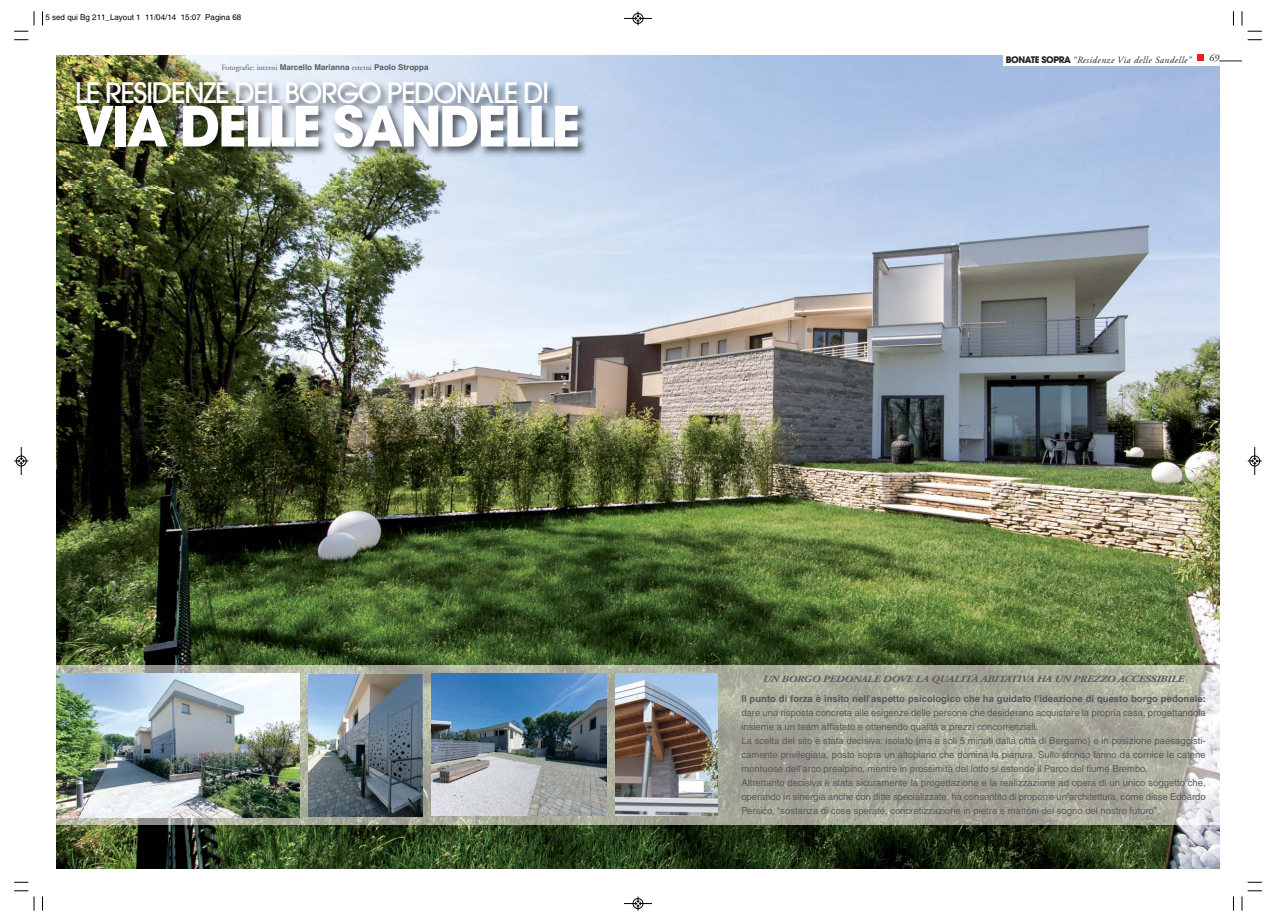
<style>
.page{position:relative;width:1276px;height:922px;background:#fff}
.page>*{position:absolute;margin:0;border:0;box-sizing:border-box;transform-origin:0 0}
.t1{font:700 55px "Avant Garde";letter-spacing:-.05em;color:#fff}
.t2{font:500 28px "Avant Garde";letter-spacing:-.05em;color:#fff}
.t3{font:italic 10px "Adobe Garamond";color:#231f20}
.t4{font:9.5px/14px "Helvetica";color:#58595b}
.t5{font:700 9.5px "Helvetica";color:#58595b}
.t6{font:italic 700 9.5px "Adobe Garamond";letter-spacing:-.025em;color:#58595b;scale:1.2 1}
.t7{font:italic 9.5px "Adobe Garamond";letter-spacing:.05em;color:#231f20}
.t8{font:700 8px "Helvetica";color:#58595b}
.t9{font:8px "Helvetica";color:#000}
.s1{font-family:"Adobe Garamond";font-weight:400}
.s2{font-family:"Avant Garde";font-weight:700;font-style:normal;font-size:9px}
</style>
<div class="page">
<img style="left:57px;top:56px;width:1162px;height:811px">
<img style="left:57px;top:665px;width:1162px;height:159px">
<img style="left:56px;top:61px;width:562px;height:127px">
<div style="left:1003px;top:54px;width:239px;height:11px;background:#fff"></div>
<img style="left:57px;top:673px;width:243px;height:144px">
<img style="left:308px;top:674px;width:114px;height:142px">
<img style="left:431px;top:673px;width:175px;height:142px">
<img style="left:615px;top:673px;width:102px;height:142px">
<svg style="left:1219px;top:61px;width:23px;height:1px"></svg>
<div style="left:1197px;top:54px;width:6px;height:7px;background:#ed1c24"></div>
<svg style="left:42px;top:11px;width:1px;height:15px"></svg>
<svg style="left:14px;top:39px;width:14px;height:2px"></svg>
<svg style="left:1233px;top:11px;width:1px;height:15px"></svg>
<svg style="left:1247px;top:39px;width:14px;height:2px"></svg>
<svg style="left:42px;top:896px;width:1px;height:14px"></svg>
<svg style="left:14px;top:881px;width:14px;height:1px"></svg>
<svg style="left:1233px;top:896px;width:1px;height:14px"></svg>
<svg style="left:1247px;top:881px;width:14px;height:1px"></svg>
<svg style="left:34px;top:11px;width:1px;height:15px"></svg>
<svg style="left:14px;top:31px;width:14px;height:1px"></svg>
<svg style="left:1241px;top:11px;width:20px;height:21px"></svg>
<svg style="left:34px;top:896px;width:1px;height:14px"></svg>
<svg style="left:14px;top:890px;width:14px;height:1px"></svg>
<svg style="left:1241px;top:890px;width:20px;height:20px"></svg>
<svg style="left:624px;top:11px;width:28px;height:14px"></svg>
<svg style="left:624px;top:896px;width:28px;height:14px"></svg>
<svg style="left:14px;top:447px;width:14px;height:28px"></svg>
<svg style="left:1247px;top:447px;width:14px;height:28px"></svg>
<p class="t9" style="left:46px;top:15px;width:197px">5 sed qui Bg 211_Layout 1 11/04/14 15:07 Pagina 68</p>
<p class="t8" style="left:221px;top:64px;width:208px"><span class="s1">Fotografie: interni</span> Marcello Marianna <span class="s1">esterni</span> Paolo Stroppa</p>
<h2 class="t2" style="left:75px;top:82px;width:476px">LE RESIDENZE DEL BORGO PEDONALE DI</h2>
<h1 class="t1" style="left:75px;top:106px;width:507px">VIA DELLE SANDELLE</h1>
<p class="t7" style="left:1006px;top:56px;width:187px"><span class="s2">BONATE SOPRA</span> “Residenze Via delle Sandelle”</p>
<p class="t3" style="left:1209px;top:54px;width:11px">69</p>
<p class="t6" style="left:763px;top:675px;width:353px">UN BORGO PEDONALE DOVE LA QUALITÀ ABITATIVA HA UN PREZZO ACCESSIBILE</p>
<p class="t5" style="left:741px;top:695px;width:466px">Il punto di forza è insito nellʼaspetto psicologico che ha guidato lʼideazione di questo borgo pedonale:</p>
<p class="t4" style="left:741px;top:706px;width:466px">dare una risposta concreta alle esigenze delle persone che desiderano acquistare la propria casa, progettandola insieme a un team affiatato e ottenendo qualità a prezzi concorrenziali.<br>La scelta del sito è stata decisiva: isolato (ma a soli 5 minuti dalla città di Bergamo) e in posizione paesaggisti&shy;camente privilegiata, posto sopra un altopiano che domina la pianura. Sullo sfondo fanno da cornice le catene montuose dell’arco prealpino, mentre in prossimità del lotto si estende il Parco del fiume Brembo.<br>Altrettanto decisiva è stata sicuramente la progettazione e la realizzazione ad opera di un unico soggetto che, operando in sinergia anche con ditte specializzate, ha consentito di proporre un’architettura, come disse Edoardo Persico, “sostanza di cose sperate, concretizzazione in pietre e mattoni del sogno del nostro futuro”.</p>
</div>
